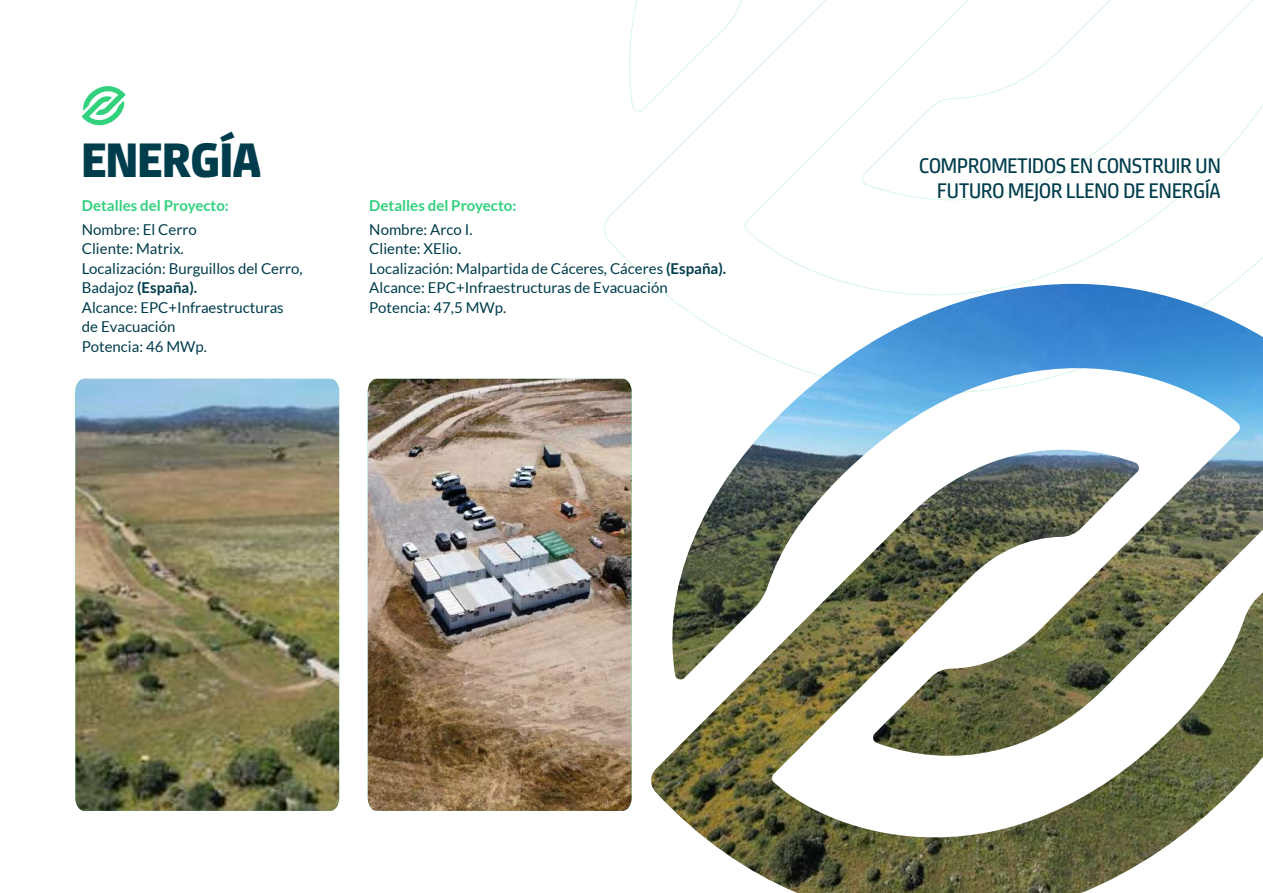
<style>
.page{position:relative;width:1263px;height:893px;background:#fff}
.page>*{position:absolute;margin:0;border:0;box-sizing:border-box;transform-origin:0 0}
.t1{font:900 48.6px "Expose";color:#003d4c}
.t2{font:21.3px/25.5px "Expose";color:#003d4c;text-align:right}
.t3{font:15px/19.5px "Lato";color:#003d4c}
.t4{font:700 15px "Lato";color:#32d17e}
.s1{font-weight:700}
</style>
<div class="page">
<svg style="left:603px;top:0;width:660px;height:395px"></svg>
<svg style="left:82px;top:86px;width:44px;height:40px"></svg>
<svg style="left:649px;top:237px;width:614px;height:47px"></svg>
<img style="left:649px;top:284px;width:614px;height:609px">
<img style="left:75px;top:379px;width:264px;height:432px">
<img style="left:368px;top:379px;width:263px;height:432px">
<h1 class="t1" style="left:82px;top:129px;width:181px">ENERGÍA</h1>
<p class="t4" style="left:82px;top:197px;width:149px">Detalles del Proyecto:</p>
<p class="t3" style="left:82px;top:219px;width:222px">Nombre: El Cerro<br>Cliente: Matrix.<br>Localización: Burguillos del Cerro,<br>Badajoz <span class="s1">(España).<br></span>Alcance: EPC+Infraestructuras de Evacuación<br>Potencia: 46 MWp.</p>
<p class="t4" style="left:369px;top:197px;width:149px">Detalles del Proyecto:</p>
<p class="t3" style="left:369px;top:219px;width:358px">Nombre: Arco I.<br>Cliente: XElio.<br>Localización: Malpartida de Cáceres, Cáceres <span class="s1">(España).<br></span>Alcance: EPC+Infraestructuras de Evacuación<br>Potencia: 47,5 MWp.</p>
<h2 class="t2" style="left:919px;top:153px;width:303px">COMPROMETIDOS EN CONSTRUIR UN<br>FUTURO MEJOR LLENO DE ENERGÍA</h2>
</div>
